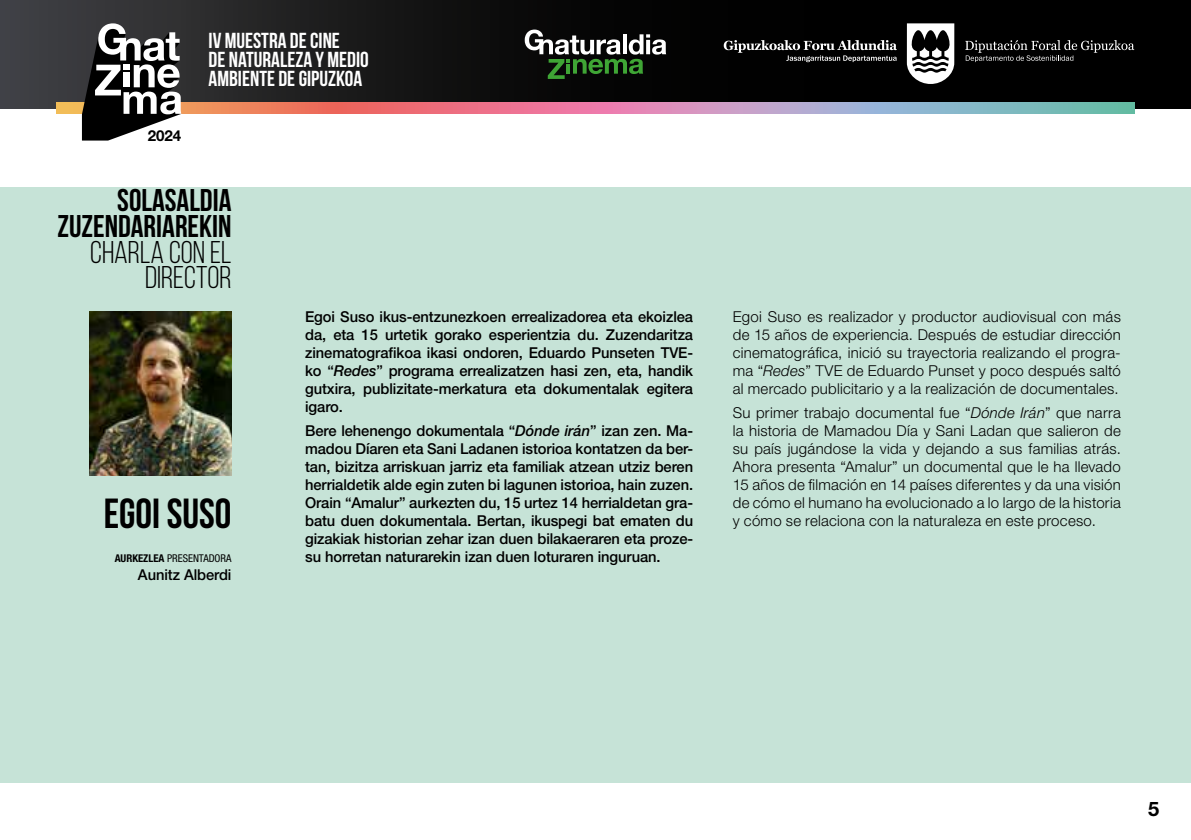
<style>
.page{position:relative;width:1191px;height:840px;background:#fff}
.page>*{position:absolute;margin:0;border:0;box-sizing:border-box;transform-origin:0 0}
.t1{font:700 42px "Bebas Neue";color:#000}
.t2{font:700 31.4px/25.8px "Bebas Neue";color:#000;text-align:right}
.t3{font:31.4px/25.8px "Bebas Neue";color:#000;text-align:right}
.t4{font:700 21.8px/19px "Bebas Neue";color:#fff}
.t5{font:700 20px "Helvetica Neue LT Std";color:#000}
.t6{font:700 15.2px "Helvetica Neue LT Std";color:#000}
.t7{font:500 15px/18px "Helvetica Neue LT Std";letter-spacing:-.005em;color:#000;text-align:justify}
.t8{font:300 15px/18px "Helvetica Neue LT Std";letter-spacing:.015em;color:#000;text-align:justify}
.t9{font:condensed 10.8px "Helvetica Neue LT Std";color:#000}
.s1{font-weight:700}
.s2{font-style:italic}
</style>
<div class="page">
<svg style="left:1px;top:0;width:1190px;height:108px;background:#111"></svg>
<svg style="left:57px;top:102px;width:1077px;height:12px;background:#c5949e"></svg>
<svg style="left:82px;top:23px;width:99px;height:117px"></svg>
<hr style="left:0;top:0;width:1px;height:108px;background:#404147">
<svg style="left:525px;top:30px;width:141px;height:49px;background:#3c493b"></svg>
<svg style="left:906px;top:23px;width:48px;height:61px"></svg>
<svg style="left:965px;top:40px;width:169px;height:22px;background:#2a2a2a"></svg>
<svg style="left:723px;top:40px;width:174px;height:22px;background:#3a3a3a"></svg>
<div style="left:0;top:187px;width:1191px;height:595px;background:#c6e3d7"></div>
<img style="left:90px;top:311px;width:141px;height:164px">
<p class="t6" style="left:148px;top:126px;width:35px">2024</p>
<h3 class="t4" style="left:209px;top:30px;width:162px">IV MUESTRA DE CINE<br>DE NATURALEZA Y MEDIO<br>AMBIENTE DE GIPUZKOA</h3>
<h2 class="t2" style="left:57px;top:186px;width:176px">SOLASALDIA<br>ZUZENDARIAREKIN</h2>
<h2 class="t3" style="left:90px;top:238px;width:143px">CHARLA CON EL<br>DIRECTOR</h2>
<h1 class="t1" style="left:104px;top:490px;width:129px">EGOI SUSO</h1>
<p class="t9" style="left:115px;top:551px;width:118px"><span class="s1">AURKEZLEA</span> PRESENTADORA</p>
<p class="t7" style="left:138px;top:564px;width:95px">Aunitz Alberdi</p>
<p class="t7" style="left:305px;top:307px;width:389px">Egoi Suso ikus-entzunezkoen errealizadorea eta ekoizlea da, eta 15 urtetik gorako esperientzia du. Zuzendaritza zinematografikoa ikasi ondoren, Eduardo Punseten TVE&shy;ko “<span class="s2">Redes</span>” programa errealizatzen hasi zen, eta, handik gutxira, publizitate-merkatura eta dokumentalak egitera igaro.</p>
<p class="t7" style="left:305px;top:421px;width:389px">Bere lehenengo dokumentala “<span class="s2">Dónde irán</span>” izan zen. Ma&shy;madou Díaren eta Sani Ladanen istorioa kontatzen da ber&shy;tan, bizitza arriskuan jarriz eta familiak atzean utziz beren herrialdetik alde egin zuten bi lagunen istorioa, hain zuzen.<br>Orain “Amalur” aurkezten du, 15 urtez 14 herrialdetan gra&shy;batu duen dokumentala. Bertan, ikuspegi bat ematen du gizakiak historian zehar izan duen bilakaeraren eta proze&shy;su horretan naturarekin izan duen loturaren inguruan.</p>
<p class="t8" style="left:733px;top:307px;width:389px">Egoi Suso es realizador y productor audiovisual con más de 15 años de experiencia. Después de estudiar dirección cinematográfica, inició su trayectoria realizando el progra&shy;ma “<span class="s2">Redes</span>” TVE de Eduardo Punset y poco después saltó al mercado publicitario y a la realización de documentales.</p>
<p class="t8" style="left:733px;top:403px;width:389px">Su primer trabajo documental fue “<span class="s2">Dónde Irán</span>” que narra la historia de Mamadou Día y Sani Ladan que salieron de su país jugándose la vida y dejando a sus familias atrás.<br>Ahora presenta “Amalur” un documental que le ha llevado 15 años de filmación en 14 países diferentes y da una visión de cómo el humano ha evolucionado a lo largo de la historia y cómo se relaciona con la naturaleza en este proceso.</p>
<h3 class="t5" style="left:1148px;top:796px;width:13px">5</h3>
</div>
